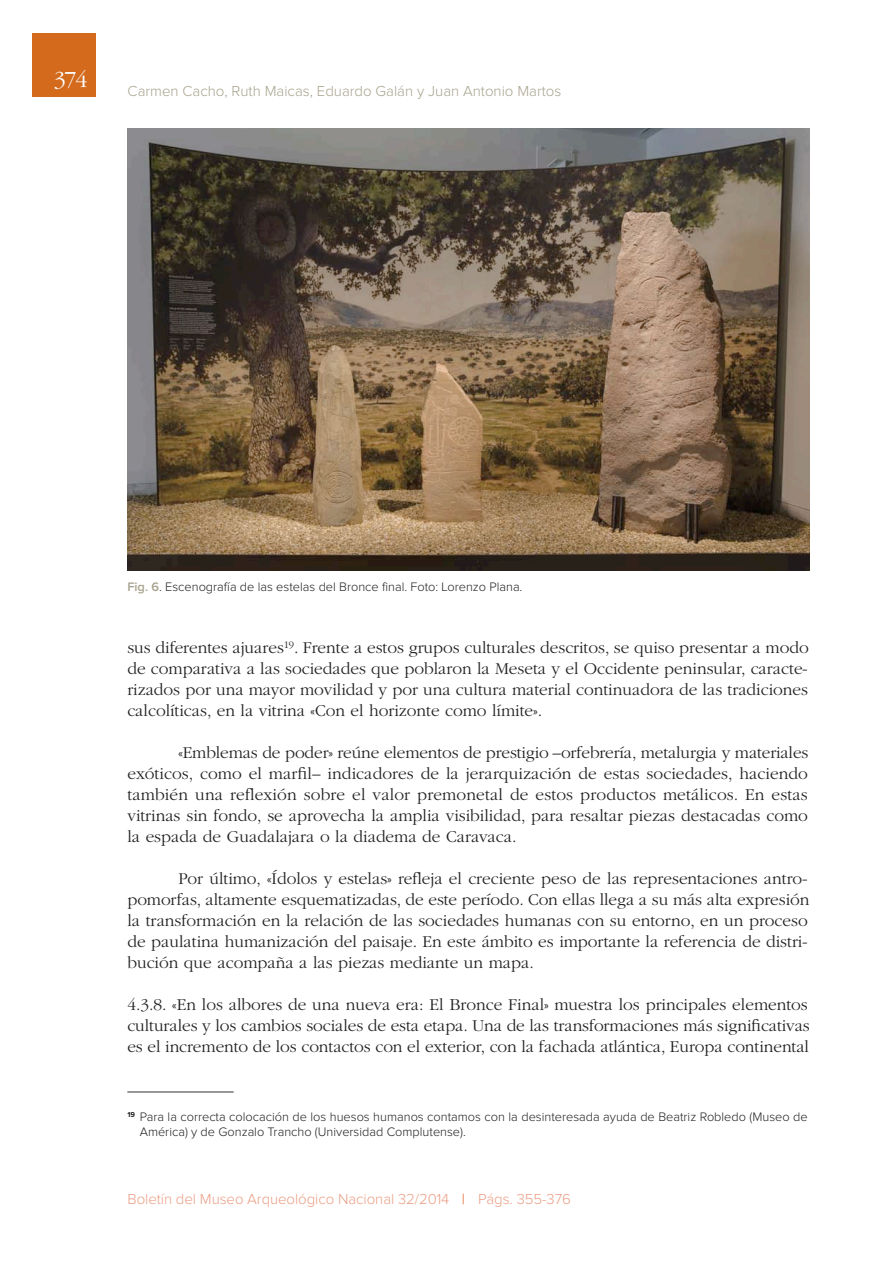
<style>
.page{position:relative;width:893px;height:1263px;background:#fff}
.page>*{position:absolute;margin:0;border:0;box-sizing:border-box;transform-origin:0 0}
.t1{font:300 24px "ITC Garamond Std";color:#fff}
.t2{font:300 17.25px/21px "ITC Garamond Std";color:#232021;text-align:justify}
.t3{font:300 15px "Proxima Nova";letter-spacing:-.005em;color:#ec9e84}
.t4{font:300 15px "Proxima Nova";color:#a8a38e}
.t5{font:300 12.75px/15px "Proxima Nova";color:#232021}
.s1{font-weight:600;color:#a8a38e}
.s2{color:#e05517}
</style>
<div class="page">
<div style="left:32px;top:33px;width:64px;height:64px;background:#d36a1c"></div>
<img style="left:127px;top:128px;width:683px;height:443px">
<svg style="left:127px;top:1091px;width:107px;height:2px"></svg>
<h1 class="t1" style="left:54px;top:70px;width:35px">374</h1>
<p class="t4" style="left:128px;top:85px;width:435px">Carmen Cacho, Ruth Maicas, Eduardo Galán y Juan Antonio Martos</p>
<p class="t5" style="left:127px;top:580px;width:397px"><span class="s1">Fig. 6</span>. Escenografía de las estelas del Bronce final. Foto: Lorenzo Plana.</p>
<p class="t2" style="left:127px;top:639px;width:683px">sus diferentes ajuares<sup>19</sup>. Frente a estos grupos culturales descritos, se quiso presentar a modo de comparativa a las sociedades que poblaron la Meseta y el Occidente peninsular, caracte&shy;rizados por una mayor movilidad y por una cultura material continuadora de las tradiciones calcolíticas, en la vitrina «Con el horizonte como límite».</p>
<p class="t2" style="left:127px;top:744px;width:682px;text-indent:51px">«Emblemas de poder» reúne elementos de prestigio –orfebrería, metalurgia y materiales exóticos, como el marfil– indicadores de la jerarquización de estas sociedades, haciendo también una reflexión sobre el valor premonetal de estos productos metálicos. En estas vitrinas sin fondo, se aprovecha la amplia visibilidad, para resaltar piezas destacadas como la espada de Guadalajara o la diadema de Caravaca.</p>
<p class="t2" style="left:127px;top:870px;width:683px;text-indent:51px">Por último, «Ídolos y estelas» refleja el creciente peso de las representaciones antro&shy;pomorfas, altamente esquematizadas, de este período. Con ellas llega a su más alta expresión la transformación en la relación de las sociedades humanas con su entorno, en un proceso de paulatina humanización del paisaje. En este ámbito es importante la referencia de distri&shy;bución que acompaña a las piezas mediante un mapa.</p>
<p class="t2" style="left:127px;top:996px;width:684px">4.3.8. «En los albores de una nueva era: El Bronce Final» muestra los principales elementos culturales y los cambios sociales de esta etapa. Una de las transformaciones más significativas es el incremento de los contactos con el exterior, con la fachada atlántica, Europa continental</p>
<p class="t5" style="left:140px;top:1110px;width:669px;text-indent:-12px"><sup>19</sup> Para la correcta colocación de los huesos humanos contamos con la desinteresada ayuda de Beatriz Robledo (Museo de<br>América) y de Gonzalo Trancho (Universidad Complutense).</p>
<p class="t3" style="left:128px;top:1193px;width:445px">Boletín del Museo Arqueológico Nacional 32/2014 <span class="s2">|</span> Págs. 355-376</p>
</div>
